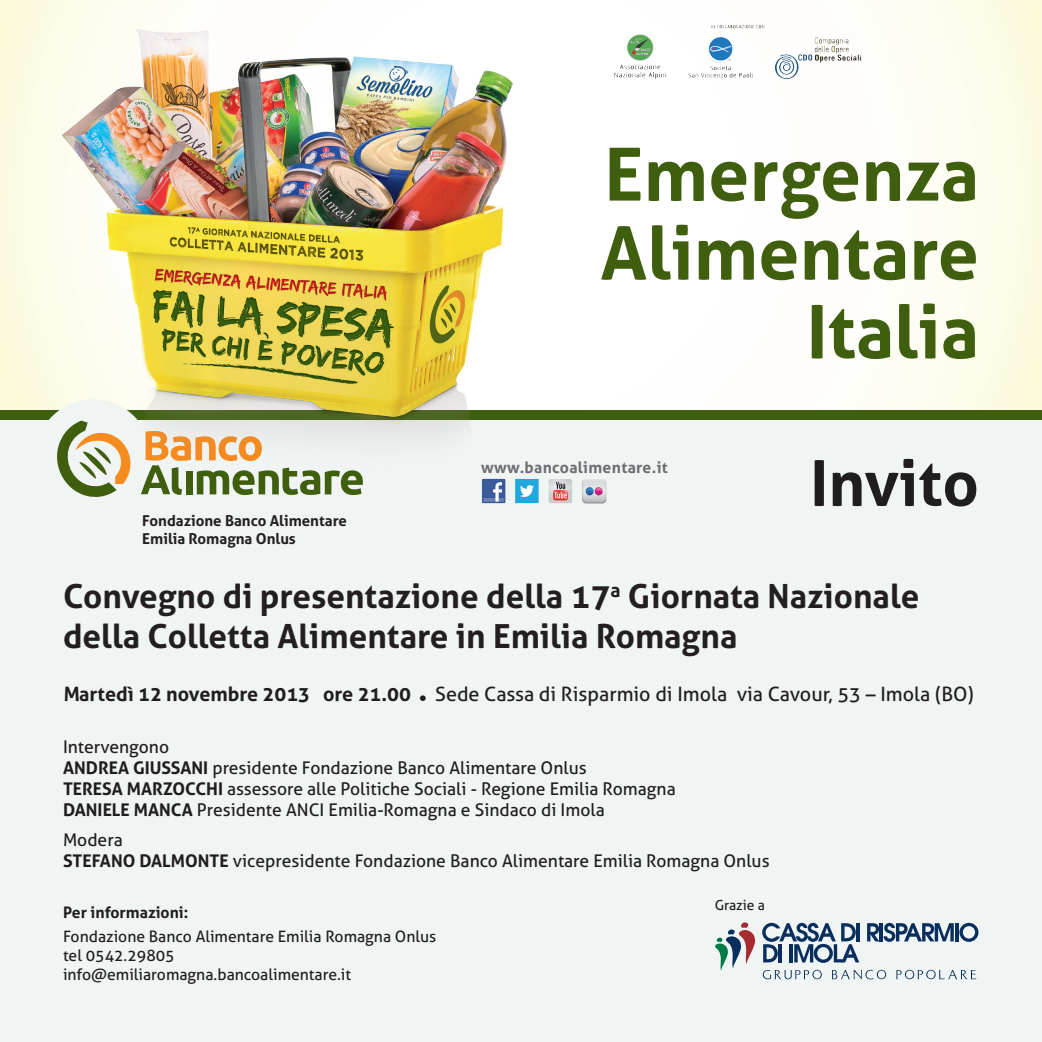
<style>
.page{position:relative;width:1042px;height:1042px;background:#fff}
.page>*{position:absolute;margin:0;border:0;box-sizing:border-box;transform-origin:0 0}
.t1{font:700 73.5px "Aller";color:#3f5f0f}
.t2{font:700 63px "Aller";color:#231f20}
.t3{font:700 33.25px/39.9px "Aller";color:#231f20}
.t4{font:19.78px "Aller";color:#231f20}
.t5{font:17.5px/21px "Aller";color:#231f20}
.t6{font:15.75px/18.9px "Aller";color:#231f20}
.t7{font:700 15.75px "Aller";letter-spacing:.02em;color:#6d6e71}
.t8{font:700 15.75px "Aller";color:#231f20}
.t9{font:700 15.05px "Aller";color:#231f20}
.t10{font:13.83px "Aller";color:#231f20}
.s1{font-weight:700}
.s2{font-family:"Arial";font-weight:700}
</style>
<div class="page">
<div style="left:0;top:420px;width:1042px;height:622px;background:#f0f4f3"></div>
<svg style="left:0;top:0;width:1042px;height:410px"></svg>
<div style="left:0;top:410px;width:1042px;height:10px;background:#3f5f0f"></div>
<div style="left:35px;top:399px;width:117px;height:117px;background:#f0f4f3;border-radius:50%"></div>
<svg style="left:141px;top:488px;width:221px;height:7px"></svg>
<svg style="left:57px;top:444px;width:60px;height:53px"></svg>
<svg style="left:763px;top:970px;width:59px;height:9px"></svg>
<svg style="left:832px;top:970px;width:54px;height:9px"></svg>
<svg style="left:896px;top:970px;width:80px;height:9px"></svg>
<svg style="left:715px;top:922px;width:40px;height:48px"></svg>
<svg style="left:762px;top:923px;width:97px;height:40px"></svg>
<hr style="left:857px;top:923px;width:3px;height:18px;background:#082e5e">
<svg style="left:867px;top:923px;width:111px;height:19px"></svg>
<img style="left:59px;top:14px;width:493px;height:474px">
<img style="left:602px;top:0;width:264px;height:94px">
<img style="left:481px;top:479px;width:126px;height:25px">
<p class="t1" style="left:604px;top:129px;width:376px">Emergenza</p>
<p class="t1" style="left:600px;top:208px;width:380px">Alimentare</p>
<p class="t1" style="left:806px;top:287px;width:174px">Italia</p>
<p class="t9" style="left:142px;top:511px;width:206px">Fondazione Banco Alimentare</p>
<p class="t9" style="left:142px;top:530px;width:155px">Emilia Romagna Onlus</p>
<p class="t7" style="left:481px;top:458px;width:188px">www.bancoalimentare.it</p>
<h2 class="t2" style="left:810px;top:444px;width:170px">Invito</h2>
<p class="t3" style="left:63px;top:576px;width:858px">Convegno di presentazione della 17<sup>a</sup> Giornata Nazionale della Colletta Alimentare in Emilia Romagna</p>
<p class="t4" style="left:63px;top:682px;width:912px"><span class="s1">Martedì 12 novembre 2013 ore 21.00</span> <span class="s2">•</span> Sede Cassa di Risparmio di Imola via Cavour, 53 – Imola (BO)</p>
<p class="t5" style="left:63px;top:737px;width:614px">Intervengono<br><span class="s1">ANDREA GIUSSANI</span> presidente Fondazione Banco Alimentare Onlus<br><span class="s1">TERESA MARZOCCHI</span> assessore alle Politiche Sociali - Regione Emilia Romagna <span class="s1">DANIELE MANCA</span> Presidente ANCI Emilia-Romagna e Sindaco di Imola</p>
<p class="t5" style="left:63px;top:829px;width:708px">Modera<br><span class="s1">STEFANO DALMONTE</span> vicepresidente Fondazione Banco Alimentare Emilia Romagna Onlus</p>
<p class="t8" style="left:63px;top:902px;width:127px">Per informazioni:</p>
<p class="t6" style="left:63px;top:927px;width:375px">Fondazione Banco Alimentare Emilia Romagna Onlus tel 0542.29805 info@emiliaromagna.bancoalimentare.it</p>
<p class="t10" style="left:714px;top:896px;width:52px">Grazie a</p>
</div>
